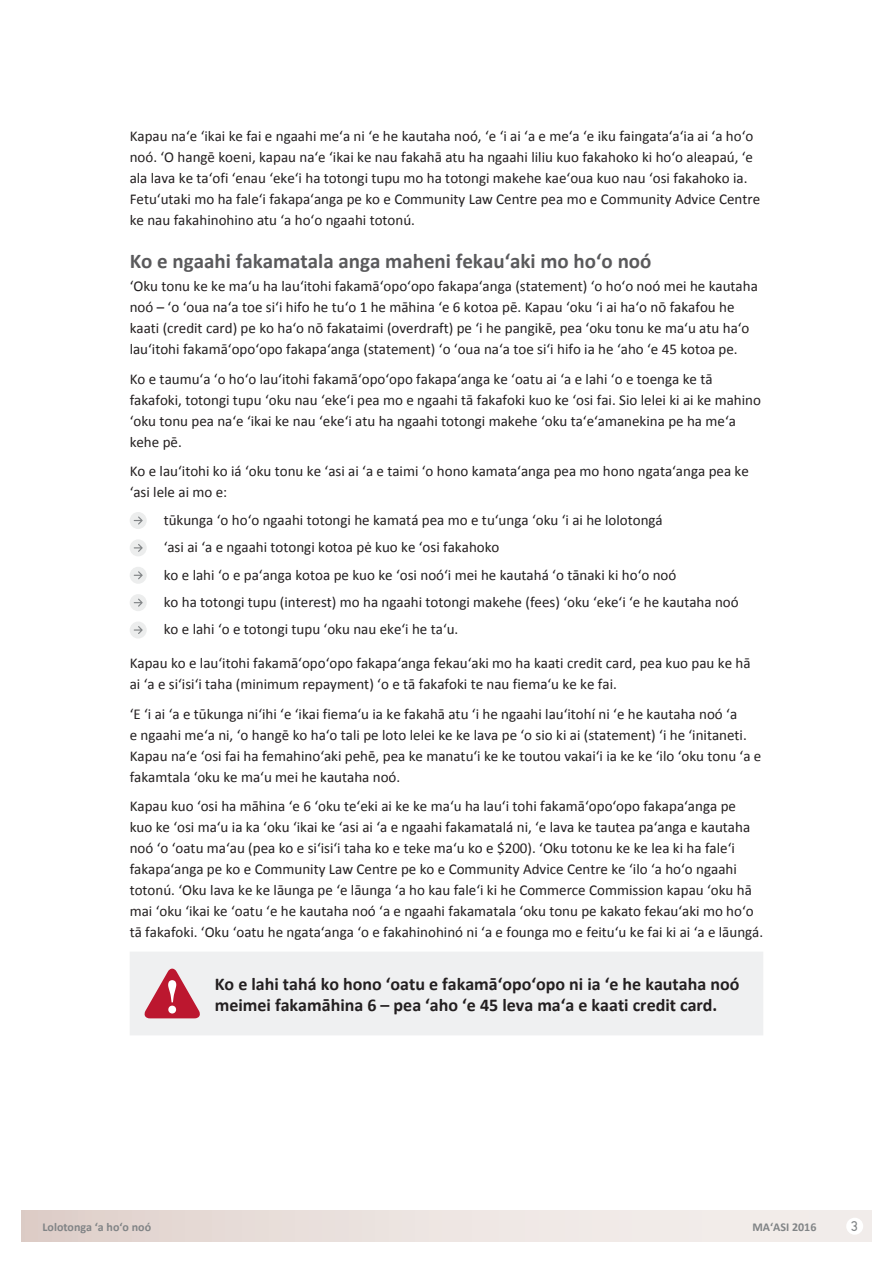
<style>
.page{position:relative;width:893px;height:1263px;background:#fff}
.page>*{position:absolute;margin:0;border:0;box-sizing:border-box;transform-origin:0 0}
.t1{font:700 21px "Calibri";color:#5a5a5c}
.t2{font:700 18px/21px "Calibri";color:#231f20}
.t3{font:15px/21px "Calibri";color:#231f20}
.t4{font:700 12px "Calibri";color:#818486}
.t5{font:900 12px "Variable";color:#818486}
</style>
<div class="page">
<svg style="left:21px;top:1211px;width:851px;height:31px;background:#ebe2de"></svg>
<div style="left:846px;top:1218px;width:17px;height:17px;background:#fff;border-radius:50%"></div>
<div style="left:130px;top:512px;width:17px;height:17px;background:#eceded;border-radius:50%"></div>
<svg style="left:134px;top:516px;width:9px;height:8px"></svg>
<div style="left:130px;top:539px;width:17px;height:17px;background:#eceded;border-radius:50%"></div>
<svg style="left:134px;top:544px;width:9px;height:8px"></svg>
<div style="left:130px;top:567px;width:17px;height:17px;background:#eceded;border-radius:50%"></div>
<svg style="left:134px;top:571px;width:9px;height:8px"></svg>
<div style="left:130px;top:594px;width:17px;height:17px;background:#eceded;border-radius:50%"></div>
<svg style="left:134px;top:599px;width:9px;height:8px"></svg>
<div style="left:130px;top:621px;width:17px;height:17px;background:#eceded;border-radius:50%"></div>
<svg style="left:134px;top:626px;width:9px;height:8px"></svg>
<div style="left:130px;top:952px;width:633px;height:83px;background:#eff0f1"></div>
<svg style="left:143px;top:967px;width:58px;height:51px"></svg>
<p class="t3" style="left:130px;top:126px;width:632px">Kapau na‘e ‘ikai ke fai e ngaahi me‘a ni ‘e he kautaha noó, ‘e ‘i ai ‘a e me‘a ‘e iku faingata‘a‘ia ai ‘a ho‘o noó. ‘O hangē koeni, kapau na‘e ‘ikai ke nau fakahā atu ha ngaahi liliu kuo fakahoko ki ho‘o aleapaú, ‘e ala lava ke ta‘ofi ‘enau ‘eke‘i ha totongi tupu mo ha totongi makehe kae‘oua kuo nau ‘osi fakahoko ia.<br>Fetu‘utaki mo ha fale‘i fakapa‘anga pe ko e Community Law Centre pea mo e Community Advice Centre ke nau fakahinohino atu ‘a ho‘o ngaahi totonú.</p>
<h1 class="t1" style="left:130px;top:248px;width:523px">Ko e ngaahi fakamatala anga maheni fekau‘aki mo ho‘o noó</h1>
<p class="t3" style="left:130px;top:276px;width:630px">‘Oku tonu ke ke ma‘u ha lau‘itohi fakamā‘opo‘opo fakapa‘anga (statement) ‘o ho‘o noó mei he kautaha noó – ‘o ‘oua na‘a toe si‘i hifo he tu‘o 1 he māhina ‘e 6 kotoa pē. Kapau ‘oku ‘i ai ha‘o nō fakafou he kaati (credit card) pe ko ha‘o nō fakataimi (overdraft) pe ‘i he pangikē, pea ‘oku tonu ke ma‘u atu ha‘o lau‘itohi fakamā‘opo‘opo fakapa‘anga (statement) ‘o ‘oua na‘a toe si‘i hifo ia he ‘aho ‘e 45 kotoa pe.</p>
<p class="t3" style="left:130px;top:368px;width:633px">Ko e taumu‘a ‘o ho‘o lau‘itohi fakamā‘opo‘opo fakapa‘anga ke ‘oatu ai ‘a e lahi ‘o e toenga ke tā fakafoki, totongi tupu ‘oku nau ‘eke‘i pea mo e ngaahi tā fakafoki kuo ke ‘osi fai. Sio lelei ki ai ke mahino ‘oku tonu pea na‘e ‘ikai ke nau ‘eke‘i atu ha ngaahi totongi makehe ‘oku ta‘e‘amanekina pe ha me‘a kehe pē.</p>
<p class="t3" style="left:130px;top:461px;width:621px">Ko e lau‘itohi ko iá ‘oku tonu ke ‘asi ai ‘a e taimi ‘o hono kamata‘anga pea mo hono ngata‘anga pea ke ‘asi lele ai mo e:</p>
<p class="t3" style="left:164px;top:506px;width:577px;line-height:27.5px">tūkunga ‘o ho‘o ngaahi totongi he kamatá pea mo e tu‘unga ‘oku ‘i ai he lolotongá<br>‘asi ai ‘a e ngaahi totongi kotoa pė kuo ke ‘osi fakahoko<br>ko e lahi ‘o e pa‘anga kotoa pe kuo ke ‘osi noó‘i mei he kautahá ‘o tānaki ki ho‘o noó<br>ko ha totongi tupu (interest) mo ha ngaahi totongi makehe (fees) ‘oku ‘eke‘i ‘e he kautaha noó ko e lahi ‘o e totongi tupu ‘oku nau eke‘i he ta‘u.</p>
<p class="t3" style="left:130px;top:653px;width:622px">Kapau ko e lau‘itohi fakamā‘opo‘opo fakapa‘anga fekau‘aki mo ha kaati credit card, pea kuo pau ke hā ai ‘a e si‘isi‘i taha (minimum repayment) ‘o e tā fakafoki te nau fiema‘u ke ke fai.</p>
<p class="t3" style="left:130px;top:703px;width:633px">‘E ‘i ai ‘a e tūkunga ni‘ihi ‘e ‘ikai fiema‘u ia ke fakahā atu ‘i he ngaahi lau‘itohí ni ‘e he kautaha noó ‘a<br>e ngaahi me‘a ni, ‘o hangē ko ha‘o tali pe loto lelei ke ke lava pe ‘o sio ki ai (statement) ‘i he ‘initaneti.<br>Kapau na‘e ‘osi fai ha femahino‘aki pehē, pea ke manatu‘i ke ke toutou vakai‘i ia ke ke ‘ilo ‘oku tonu ‘a e fakamtala ‘oku ke ma‘u mei he kautaha noó.</p>
<p class="t3" style="left:130px;top:796px;width:635px">Kapau kuo ‘osi ha māhina ‘e 6 ‘oku te‘eki ai ke ke ma‘u ha lau‘i tohi fakamā‘opo‘opo fakapa‘anga pe<br>kuo ke ‘osi ma‘u ia ka ‘oku ‘ikai ke ‘asi ai ‘a e ngaahi fakamatalá ni, ‘e lava ke tautea pa‘anga e kautaha noó ‘o ‘oatu ma‘au (pea ko e si‘isi‘i taha ko e teke ma‘u ko e $200). ‘Oku totonu ke ke lea ki ha fale‘i fakapa‘anga pe ko e Community Law Centre pe ko e Community Advice Centre ke ‘ilo ‘a ho‘o ngaahi totonú. ‘Oku lava ke ke lāunga pe ‘e lāunga ‘a ho kau fale‘i ki he Commerce Commission kapau ‘oku hā mai ‘oku ‘ikai ke ‘oatu ‘e he kautaha noó ‘a e ngaahi fakamatala ‘oku tonu pe kakato fekau‘aki mo ho‘o tā fakafoki. ‘Oku ‘oatu he ngata‘anga ‘o e fakahinohinó ni ‘a e founga mo e feitu‘u ke fai ki ai ‘a e lāungá.</p>
<p class="t2" style="left:215px;top:973px;width:526px">Ko e lahi tahá ko hono ‘oatu e fakamā‘opo‘opo ni ia ‘e he kautaha noó meimei fakamāhina 6 – pea ‘aho ‘e 45 leva ma‘a e kaati credit card.</p>
<p class="t4" style="left:43px;top:1219px;width:110px">Lolotonga ‘a ho‘o noó</p>
<p class="t4" style="left:752px;top:1219px;width:66px">MA‘ASI 2016</p>
<p class="t5" style="left:851px;top:1218px;width:9px">3</p>
</div>
